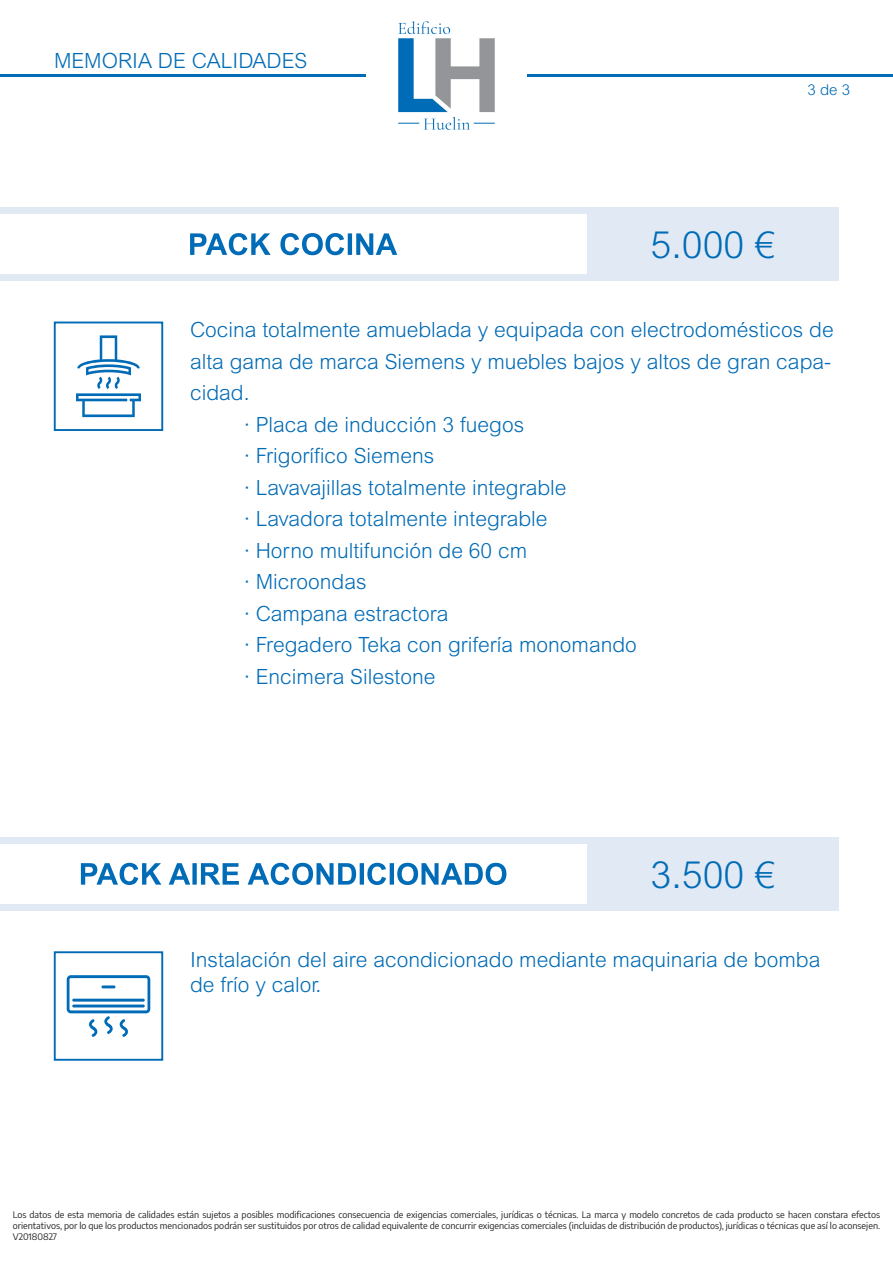
<style>
.page{position:relative;width:893px;height:1263px;background:#fff}
.page>*{position:absolute;margin:0;border:0;box-sizing:border-box;transform-origin:0 0}
.t1{font:300 37.5px "Arial MT Std";color:#006bb6}
.t2{font:300 21px/31.5px "Arial MT Std";color:#006bb6}
.t3{font:300 15px "Arial MT Std";color:#006bb6}
.t4{font:9px/10.8px "Encode Sans";color:#231f20;text-align:justify}
</style>
<div class="page">
<hr style="left:0;top:74px;width:366px;height:3px;background:#006bb6">
<svg style="left:398px;top:21px;width:97px;height:109px"></svg>
<hr style="left:527px;top:74px;width:366px;height:3px;background:#006bb6">
<div style="left:587px;top:208px;width:252px;height:73px;background:#e1e9f5"></div>
<svg style="left:190px;top:233px;width:207px;height:22px"></svg>
<div style="left:0;top:208px;width:587px;height:6px;background:#e1e9f5"></div>
<div style="left:0;top:274px;width:587px;height:7px;background:#e1e9f5"></div>
<div style="left:54px;top:322px;width:109px;height:109px;border:2px solid #006bb6"></div>
<svg style="left:76px;top:335px;width:65px;height:82px"></svg>
<svg style="left:81px;top:863px;width:425px;height:22px"></svg>
<div style="left:587px;top:837px;width:252px;height:73px;background:#e1e9f5"></div>
<div style="left:0;top:837px;width:587px;height:7px;background:#e1e9f5"></div>
<div style="left:0;top:904px;width:587px;height:6px;background:#e1e9f5"></div>
<svg style="left:67px;top:975px;width:83px;height:62px"></svg>
<div style="left:54px;top:951px;width:109px;height:110px;border:2px solid #006bb6"></div>
<p class="t2" style="left:54px;top:45px;width:255px">MEMORIA DE CALIDADES</p>
<p class="t3" style="left:807px;top:81px;width:44px">3 de 3</p>
<p class="t1" style="left:651px;top:223px;width:127px">5.000 €</p>
<p class="t2" style="left:190px;top:314px;width:645px">Cocina totalmente amueblada y equipada con electrodomésticos de alta gama de marca Siemens y muebles bajos y altos de gran capa&shy;cidad.</p>
<p class="t2" style="left:244px;top:408px;width:282px">· Placa de inducción 3 fuegos</p>
<p class="t2" style="left:244px;top:440px;width:192px">· Frigorífico Siemens</p>
<p class="t2" style="left:244px;top:471px;width:324px">· Lavavajillas totalmente integrable</p>
<p class="t2" style="left:244px;top:503px;width:305px">· Lavadora totalmente integrable</p>
<p class="t2" style="left:244px;top:534px;width:285px">· Horno multifunción de 60 cm</p>
<p class="t2" style="left:244px;top:566px;width:124px">· Microondas</p>
<p class="t2" style="left:244px;top:597px;width:206px">· Campana estractora</p>
<p class="t2" style="left:244px;top:629px;width:394px">· Fregadero Teka con grifería monomando</p>
<p class="t2" style="left:244px;top:660px;width:193px">· Encimera Silestone</p>
<p class="t1" style="left:651px;top:853px;width:127px">3.500 €</p>
<p class="t2" style="left:190px;top:946px;width:632px;line-height:25.5px">Instalación del aire acondicionado mediante maquinaria de bomba de frío y calor.</p>
<p class="t4" style="left:13px;top:1209px;width:869px">Los datos de esta memoria de calidades están sujetos a posibles modificaciones consecuencia de exigencias comerciales, jurídicas o técnicas. La marca y modelo concretos de cada producto se hacen constara efectos orientativos, por lo que los productos mencionados podrán ser sustituidos por otros de calidad equivalente de concurrir exigencias comerciales (incluidas de distribución de productos), jurídicas o técnicas que así lo aconsejen.<br>V20180827</p>
</div>
